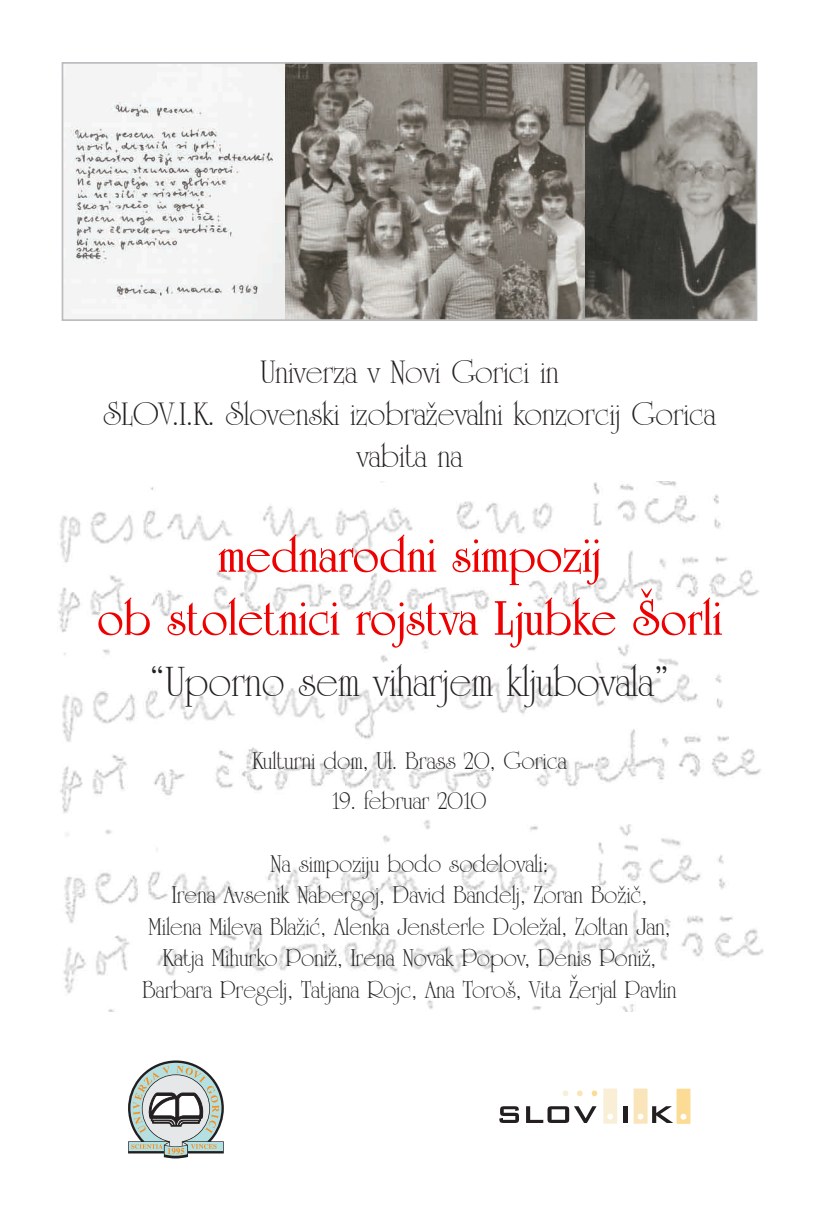
<style>
.page{position:relative;width:819px;height:1208px;background:#fff}
.page>*{position:absolute;margin:0;border:0;box-sizing:border-box;transform-origin:0 0}
.t1{font:700 52.5px/63px "University Roman BT";color:#e00;text-align:center}
.t2{font:45.5px "University Roman BT";color:#231f20}
.t3{font:35px/42px "University Roman BT";color:#231f20;text-align:center}
.t4{font:26.25px/31.5px "University Roman BT";color:#231f20;text-align:center}
</style>
<div class="page">
<img style="left:57px;top:481px;width:707px;height:530px">
<img style="left:65px;top:65px;width:220px;height:253px">
<img style="left:285px;top:65px;width:300px;height:253px">
<img style="left:585px;top:65px;width:169px;height:253px">
<svg style="left:128px;top:1060px;width:96px;height:98px"></svg>
<svg style="left:499px;top:1106px;width:20px;height:17px"></svg>
<svg style="left:526px;top:1106px;width:70px;height:17px"></svg>
<hr style="left:623px;top:1106px;width:4px;height:17px;background:#231f20">
<svg style="left:563px;top:1090px;width:5px;height:6px"></svg>
<svg style="left:591px;top:1090px;width:6px;height:6px"></svg>
<svg style="left:577px;top:1090px;width:5px;height:6px"></svg>
<svg style="left:603px;top:1088px;width:14px;height:36px"></svg>
<svg style="left:633px;top:1088px;width:57px;height:36px"></svg>
<div style="left:62px;top:62px;width:695px;height:259px;border:2px solid #bcbdc0"></div>
<h3 class="t3" style="left:103px;top:350px;width:613px">Univerza v Novi Gorici in<br>SLOV.I.K. Slovenski izobraževalni konzorcij Gorica vabita na</h3>
<h1 class="t1" style="left:97px;top:524px;width:626px">mednarodni simpozij<br>ob stoletnici rojstva Ljubke Šorli</h1>
<h2 class="t2" style="left:149px;top:653px;width:522px">“Uporno sem viharjem kljubovala”</h2>
<p class="t4" style="left:252px;top:745px;width:316px">Kulturni dom, Ul. Brass 20, Gorica</p>
<p class="t4" style="left:332px;top:785px;width:156px">19. februar 2010</p>
<p class="t4" style="left:142px;top:848px;width:535px">Na simpoziju bodo sodelovali:<br>Irena Avsenik Nabergoj, David Bandelj, Zoran Božič, Milena Mileva Blažić, Alenka Jensterle Doležal, Zoltan Jan, Katja Mihurko Poniž, Irena Novak Popov, Denis Poniž, Barbara Pregelj, Tatjana Rojc, Ana Toroš, Vita Žerjal Pavlin</p>
</div>
